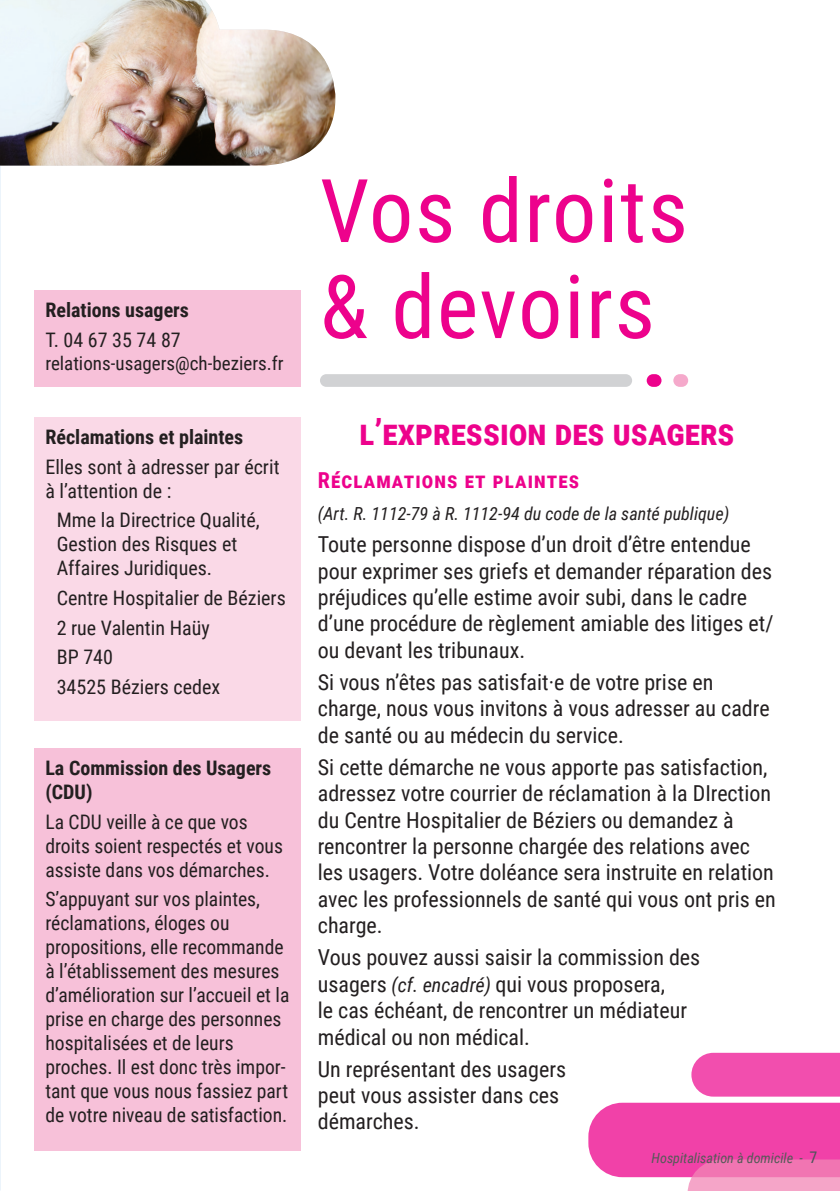
<style>
.page{position:relative;width:840px;height:1191px;background:#fff}
.page>*{position:absolute;margin:0;border:0;box-sizing:border-box;transform-origin:0 0}
.numbers{font:88px/96px "Roboto Condensed";letter-spacing:.02em;color:#ed028c}
.Titre_2{font:700 36px "Roboto Condensed";color:#ed028c}
.t1{font:22px/26.4px "Roboto Condensed";color:#231f20}
.Titre_3_rose{font:700 22px "Roboto Condensed";letter-spacing:.05em;color:#ed028c}
.t2{font:20px/24px "Roboto Condensed";color:#231f20}
.t3{font:700 20px/24px "Roboto Condensed";color:#231f20}
.t4{font:19px "Roboto Condensed";color:#231f20}
.t5{font:italic 18px "Roboto Condensed";color:#231f20}
.t6{font:italic 14px "Roboto Condensed";color:#555a58}
.s1{font-style:italic;font-size:20px}
.s2{font-style:normal;font-size:16px;color:#4d545a}
</style>
<div class="page">
<img style="left:0;top:0;width:335px;height:166px">
<div style="left:691px;top:1052px;width:148px;height:44px;background:#f24eae"></div>
<svg style="left:588px;top:1102px;width:251px;height:89px;background:#f261b4"></svg>
<div style="left:320px;top:374px;width:311px;height:13px;background:#d1d2d4;border-radius:6px"></div>
<div style="left:646px;top:374px;width:15px;height:13px;background:#ed028c;border-radius:6px"></div>
<div style="left:673px;top:374px;width:14px;height:13px;background:#f5a9cb;border-radius:6px"></div>
<div style="left:34px;top:748px;width:266px;height:403px;background:#f7c1d9"></div>
<div style="left:34px;top:291px;width:266px;height:96px;background:#f7c1d9"></div>
<div style="left:34px;top:417px;width:266px;height:303px;background:#fad9e7"></div>
<p class="t3" style="left:45px;top:297px;width:145px">Relations usagers</p>
<p class="t2" style="left:45px;top:327px;width:137px">T. 04 67 35 74 87</p>
<p class="t4" style="left:45px;top:349px;width:239px">relations-usagers@ch-beziers.fr</p>
<p class="t3" style="left:45px;top:424px;width:199px">Réclamations et plaintes</p>
<p class="t2" style="left:45px;top:454px;width:235px">Elles sont à adresser par écrit à l’attention de :</p>
<p class="t2" style="left:57px;top:507px;width:204px">Mme la Directrice Qualité,<br>Gestion des Risques et<br>Affaires Juridiques.</p>
<p class="t2" style="left:57px;top:585px;width:230px">Centre Hospitalier de Béziers</p>
<p class="t2" style="left:57px;top:615px;width:154px">2 rue Valentin Haüy</p>
<p class="t2" style="left:57px;top:644px;width:58px">BP 740</p>
<p class="t2" style="left:57px;top:674px;width:165px">34525 Béziers cedex</p>
<p class="t3" style="left:45px;top:755px;width:227px">La Commission des Usagers (CDU)</p>
<p class="t2" style="left:45px;top:809px;width:239px">La CDU veille à ce que vos droits soient respectés et vous assiste dans vos démarches.</p>
<p class="t2" style="left:45px;top:886px;width:245px">S’appuyant sur vos plaintes, réclamations, éloges ou propositions, elle recommande à l’établissement des mesures d’amélioration sur l’accueil et la prise en charge des personnes hospitalisées et de leurs proches. Il est donc très impor&shy;tant que vous nous fassiez part de votre niveau de satisfaction.</p>
<p class="numbers" style="left:320px;top:159px;width:369px">Vos droits &amp; devoirs</p>
<p class="Titre_2" style="left:359px;top:406px;width:376px">l’expression des usagers</p>
<p class="Titre_3_rose" style="left:317px;top:465px;width:263px">Réclamations et plaintes</p>
<p class="t5" style="left:317px;top:501px;width:413px">(Art. R. 1112-79 à R. 1112-94 du code de la santé publique)</p>
<p class="t1" style="left:317px;top:530px;width:457px">Toute personne dispose d’un droit d’être entendue pour exprimer ses griefs et demander réparation des préjudices qu’elle estime avoir subi, dans le cadre d’une procédure de règlement amiable des litiges et/ ou devant les tribunaux.</p>
<p class="t1" style="left:317px;top:668px;width:453px">Si vous n’êtes pas satisfait·e de votre prise en charge, nous vous invitons à vous adresser au cadre de santé ou au médecin du service.</p>
<p class="t1" style="left:317px;top:753px;width:459px">Si cette démarche ne vous apporte pas satisfaction, adressez votre courrier de réclamation à la DIrection du Centre Hospitalier de Béziers ou demandez à rencontrer la personne chargée des relations avec les usagers. Votre doléance sera instruite en relation avec les professionnels de santé qui vous ont pris en charge.</p>
<p class="t1" style="left:317px;top:943px;width:384px">Vous pouvez aussi saisir la commission des usagers <span class="s1">(cf. encadré)</span> qui vous proposera,<br>le cas échéant, de rencontrer un médiateur médical ou non médical.</p>
<p class="t1" style="left:317px;top:1054px;width:249px">Un représentant des usagers peut vous assister dans ces démarches.</p>
<p class="t6" style="left:651px;top:1148px;width:167px">Hospitalisation à domicile - <span class="s2">7</span></p>
</div>
